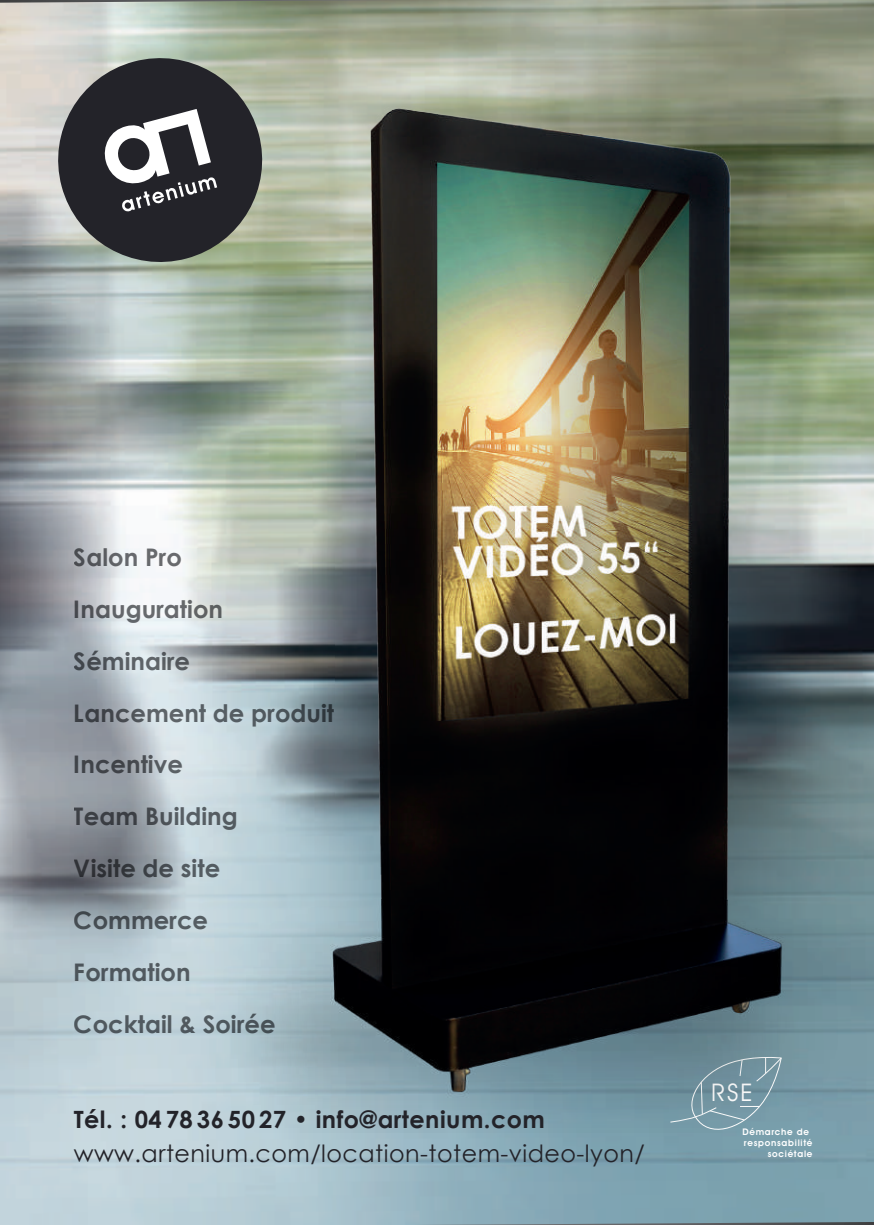
<style>
.page{position:relative;width:874px;height:1225px;background:#fff}
.page>*{position:absolute;margin:0;border:0;box-sizing:border-box;transform-origin:0 0}
.t1{font:24.4px "Avant Garde IT Cby BT";color:#fff}
.t2{font:700 24.2px/51.8px "Century Gothic";color:#6c6d70}
.t3{font:23.8px "Century Gothic";letter-spacing:.02em;color:#232329}
.t4{font:700 23.8px "Century Gothic";letter-spacing:.02em;color:#232329}
.t5{font:600 9.2px "Avant Garde IT Cby BT";letter-spacing:.08em;color:#fff}
</style>
<div class="page">
<img style="left:0;top:0;width:873px;height:1225px">
<svg style="left:47px;top:47px;width:162px;height:226px;background:#656868"></svg>
<svg style="left:104px;top:109px;width:105px;height:103px"></svg>
<svg style="left:669px;top:1132px;width:112px;height:5px"></svg>
<img style="left:209px;top:17px;width:664px;height:1115px">
<p class="t2" style="left:74px;top:530px;width:262px">Salon Pro<br>Inauguration<br>Séminaire<br>Lancement de produit<br>Incentive<br>Team Building<br>Visite de site<br>Commerce<br>Formation<br>Cocktail &amp; Soirée</p>
<p class="t4" style="left:74px;top:1104px;width:472px">Tél. : 04 78 36 50 27 • info@artenium.com</p>
<p class="t3" style="left:74px;top:1138px;width:572px">www.artenium.com/location-totem-video-lyon/</p>
<p class="t1" style="left:711px;top:1077px;width:43px">RSE</p>
<p class="t5" style="left:742px;top:1126px;width:68px">Démarche de</p>
<p class="t5" style="left:743px;top:1137px;width:70px">responsabilité</p>
<p class="t5" style="left:767px;top:1148px;width:46px">sociétale</p>
</div>
